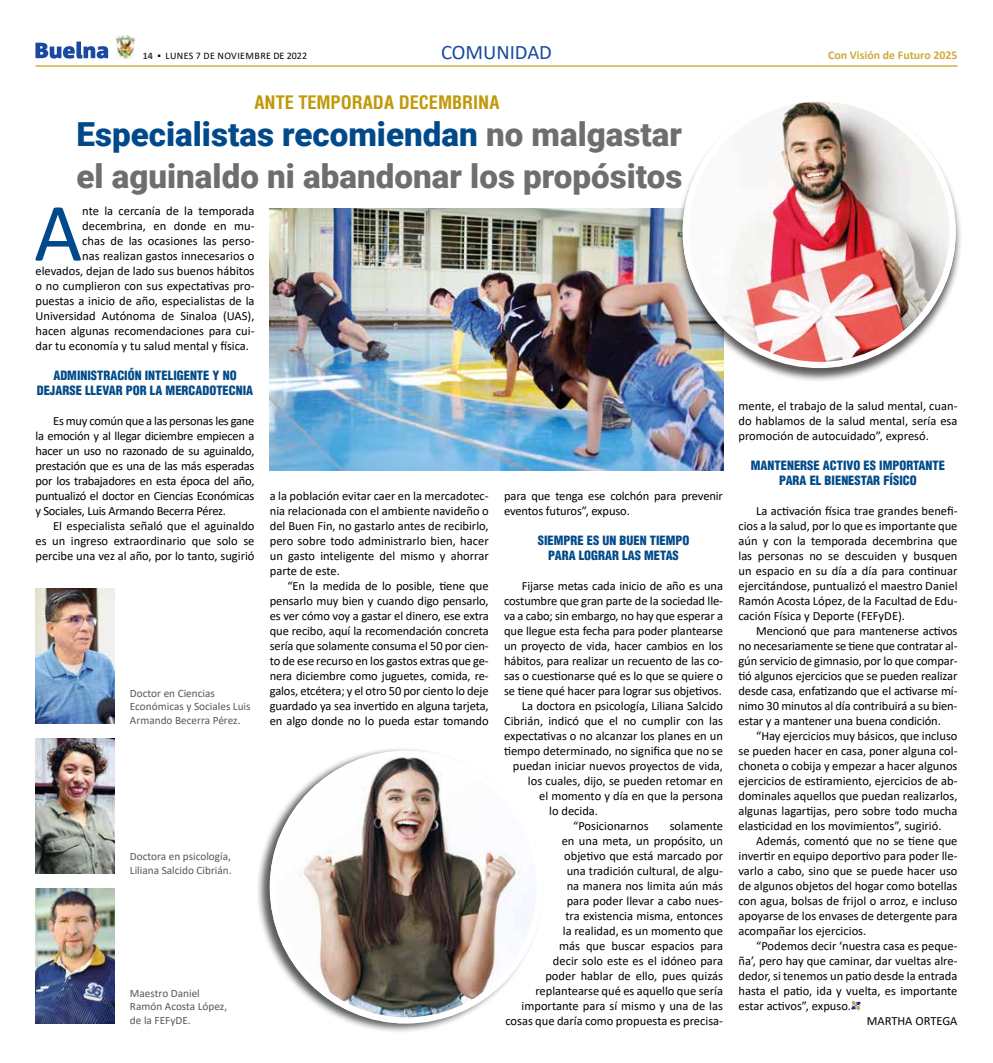
<style>
.page{position:relative;width:993px;height:1063px;background:#fff}
.page>*{position:absolute;margin:0;border:0;box-sizing:border-box;transform-origin:0 0}
.t1{font:83.38px "Calibri";color:#00498b}
.t2{font:900 33.12px/42.5px "Roboto";color:#6d6e6d}
.t3{font:20.62px "Calibri";color:#1a499f}
.t4{font:700 condensed 18.12px "Helvetica";color:#c09907}
.t5{font:12.5px/15px "Calibri";color:#000;text-align:justify}
.t6{font:900 condensed 12.5px/15px "Helvetica LT Std";color:#004a8a;text-align:center}
.t7{font:700 11.88px "Calibri";color:#ceab3b}
.t8{font:11.25px/13.5px "Calibri";color:#575756}
.t9{font:10px "Calibri";letter-spacing:.04em;color:#000}
.s1{font-weight:700;color:#3c3c3b}
.s2{color:#00498b}
</style>
<div class="page">
<hr style="left:35px;top:65px;width:922px;height:2px;background:#c7a11d">
<svg style="left:35px;top:42px;width:73px;height:17px"></svg>
<img style="left:117px;top:35px;width:18px;height:24px">
<img style="left:270px;top:208px;width:453px;height:262px">
<div style="left:675px;top:95px;width:287px;height:288px;background:#000;opacity:.65"></div>
<img style="left:682px;top:95px;width:273px;height:273px;border-radius:136px">
<div style="left:682px;top:95px;width:273px;height:273px;border:6px solid #fff;border-radius:50%"></div>
<div style="left:255px;top:746px;width:288px;height:288px;background:#000;opacity:.65"></div>
<img style="left:270px;top:751px;width:272px;height:273px;border-radius:136px">
<div style="left:270px;top:751px;width:272px;height:273px;border:6px solid #fff;border-radius:50%"></div>
<img style="left:35px;top:588px;width:80px;height:136px">
<img style="left:35px;top:738px;width:80px;height:136px">
<img style="left:35px;top:888px;width:80px;height:136px">
<svg style="left:851px;top:1001px;width:9px;height:9px"></svg>
<p class="t9" style="left:143px;top:48px;width:166px"><span class="s1">14</span> ▪ LUNES 7 DE NOVIEMBRE DE 2022</p>
<h3 class="t3" style="left:441px;top:37px;width:112px">COMUNIDAD</h3>
<p class="t7" style="left:827px;top:46px;width:131px">Con Visión de Futuro 2025</p>
<h3 class="t4" style="left:254px;top:90px;width:246px">ANTE TEMPORADA DECEMBRINA</h3>
<h2 class="t2" style="left:76px;top:112px;width:607px"><span class="s2">Especialistas recomiendan</span> no malgastar el aguinaldo ni abandonar los propósitos</h2>
<h1 class="t1" style="left:34px;top:175px;width:50px">A</h1>
<p class="t5" style="left:82px;top:203px;width:174px">nte la cercanía de la temporada</p>
<p class="t5" style="left:82px;top:218px;width:174px">decembrina, en donde en mu-</p>
<p class="t5" style="left:82px;top:233px;width:174px">chas de las ocasiones las perso-</p>
<p class="t5" style="left:82px;top:248px;width:174px">nas realizan gastos innecesarios o</p>
<p class="t5" style="left:35px;top:263px;width:220px">elevados, dejan de lado sus buenos hábitos</p>
<p class="t5" style="left:35px;top:278px;width:220px">o no cumplieron con sus expectativas pro-</p>
<p class="t5" style="left:35px;top:293px;width:220px">puestas a inicio de año, especialistas de la</p>
<p class="t5" style="left:35px;top:308px;width:220px">Universidad Autónoma de Sinaloa (UAS),</p>
<p class="t5" style="left:35px;top:323px;width:220px">hacen algunas recomendaciones para cui-</p>
<p class="t5" style="left:35px;top:338px;width:215px">dar tu economía y tu salud mental y física.</p>
<p class="t6" style="left:37px;top:368px;width:218px">ADMINISTRACIÓN INTELIGENTE Y NO<br>DEJARSE LLEVAR POR LA MERCADOTECNIA</p>
<p class="t5" style="left:35px;top:413px;width:220px;text-indent:18px">Es muy común que a las personas les gane la emoción y al llegar diciembre empiecen a hacer un uso no razonado de su aguinaldo, prestación que es una de las más esperadas por los trabajadores en esta época del año, puntualizó el doctor en Ciencias Económicas y Sociales, Luis Armando Becerra Pérez.</p>
<p class="t5" style="left:35px;top:518px;width:220px;text-indent:18px">El especialista señaló que el aguinaldo es un ingreso extraordinario que solo se percibe una vez al año, por lo tanto, sugirió</p>
<p class="t8" style="left:130px;top:686px;width:122px">Doctor en Ciencias<br>Económicas y Sociales Luis<br>Armando Becerra Pérez.</p>
<p class="t8" style="left:130px;top:849px;width:103px">Doctora en psicología,<br>Liliana Salcido Cibrián.</p>
<p class="t8" style="left:130px;top:986px;width:99px">Maestro Daniel<br>Ramón Acosta López, de la FEFyDE.</p>
<p class="t5" style="left:270px;top:488px;width:220px">a la población evitar caer en la mercadotec&shy;nia relacionada con el ambiente navideño o del Buen Fin, no gastarlo antes de recibirlo, pero sobre todo administrarlo bien, hacer un gasto inteligente del mismo y ahorrar parte de este.</p>
<p class="t5" style="left:270px;top:578px;width:220px;text-indent:18px">“En la medida de lo posible, tiene que pensarlo muy bien y cuando digo pensarlo, es ver cómo voy a gastar el dinero, ese extra que recibo, aquí la recomendación concreta sería que solamente consuma el 50 por cien&shy;to de ese recurso en los gastos extras que ge&shy;nera diciembre como juguetes, comida, re&shy;galos, etcétera; y el otro 50 por ciento lo deje guardado ya sea invertido en alguna tarjeta, en algo donde no lo pueda estar tomando</p>
<p class="t5" style="left:504px;top:488px;width:220px">para que tenga ese colchón para prevenir eventos futuros”, expuso.</p>
<p class="t6" style="left:537px;top:533px;width:153px">SIEMPRE ES UN BUEN TIEMPO<br>PARA LOGRAR LAS METAS</p>
<p class="t5" style="left:521px;top:578px;width:202px">Fijarse metas cada inicio de año es una</p>
<p class="t5" style="left:504px;top:593px;width:220px">costumbre que gran parte de la sociedad lle-</p>
<p class="t5" style="left:504px;top:608px;width:220px">va a cabo; sin embargo, no hay que esperar a</p>
<p class="t5" style="left:504px;top:623px;width:220px">que llegue esta fecha para poder plantearse</p>
<p class="t5" style="left:504px;top:638px;width:220px">un proyecto de vida, hacer cambios en los</p>
<p class="t5" style="left:504px;top:653px;width:220px">hábitos, para realizar un recuento de las co-</p>
<p class="t5" style="left:504px;top:668px;width:220px">sas o cuestionarse qué es lo que se quiere o</p>
<p class="t5" style="left:504px;top:683px;width:219px">se tiene qué hacer para lograr sus objetivos.</p>
<p class="t5" style="left:521px;top:698px;width:202px">La doctora en psicología, Liliana Salcido</p>
<p class="t5" style="left:504px;top:713px;width:220px">Cibrián, indicó que el no cumplir con las</p>
<p class="t5" style="left:504px;top:728px;width:220px">expectativas o no alcanzar los planes en un</p>
<p class="t5" style="left:504px;top:743px;width:220px">tiempo determinado, no significa que no se</p>
<p class="t5" style="left:512px;top:758px;width:211px">puedan iniciar nuevos proyectos de vida,</p>
<p class="t5" style="left:527px;top:773px;width:196px">los cuales, dijo, se pueden retomar en</p>
<p class="t5" style="left:539px;top:788px;width:185px">el momento y día en que la persona</p>
<p class="t5" style="left:549px;top:803px;width:50px">lo decida.</p>
<p class="t5" style="left:573px;top:818px;width:77px">“Posicionarnos</p>
<p class="t5" style="left:505px;top:818px;width:219px;text-align:right">solamente<br>en una meta, un propósito, un<br>objetivo que está marcado por<br>una tradición cultural, de algu-<br>na manera nos limita aún más<br>para poder llevar a cabo nues-<br>tra existencia misma, entonces<br>la realidad, es un momento que<br>más que buscar espacios para<br>decir solo este es el idóneo para<br>poder hablar de ello, pues quizás replantearse qué es aquello que sería importante para sí mismo y una de las cosas que daría como propuesta es precisa-</p>
<p class="t5" style="left:738px;top:398px;width:220px">mente, el trabajo de la salud mental, cuan&shy;do hablamos de la salud mental, sería esa promoción de autocuidado”, expresó.</p>
<p class="t6" style="left:750px;top:458px;width:195px">MANTENERSE ACTIVO ES IMPORTANTE<br>PARA EL BIENESTAR FÍSICO</p>
<p class="t5" style="left:738px;top:503px;width:220px;text-indent:18px">La activación física trae grandes benefi&shy;cios a la salud, por lo que es importante que aún y con la temporada decembrina que las personas no se descuiden y busquen un espacio en su día a día para continuar ejercitándose, puntualizó el maestro Daniel Ramón Acosta López, de la Facultad de Edu&shy;cación Física y Deporte (FEFyDE).</p>
<p class="t5" style="left:738px;top:623px;width:220px;text-indent:18px">Mencionó que para mantenerse activos no necesariamente se tiene que contratar al&shy;gún servicio de gimnasio, por lo que compar&shy;tió algunos ejercicios que se pueden realizar desde casa, enfatizando que el activarse mí&shy;nimo 30 minutos al día contribuirá a su bien&shy;estar y a mantener una buena condición.</p>
<p class="t5" style="left:738px;top:728px;width:220px;text-indent:18px">“Hay ejercicios muy básicos, que incluso se pueden hacer en casa, poner alguna col&shy;choneta o cobija y empezar a hacer algunos ejercicios de estiramiento, ejercicios de ab&shy;dominales aquellos que puedan realizarlos, algunas lagartijas, pero sobre todo mucha elasticidad en los movimientos”, sugirió.</p>
<p class="t5" style="left:738px;top:833px;width:220px;text-indent:18px">Además, comentó que no se tiene que invertir en equipo deportivo para poder lle&shy;varlo a cabo, sino que se puede hacer uso de algunos objetos del hogar como botellas con agua, bolsas de frijol o arroz, e incluso apoyarse de los envases de detergente para acompañar los ejercicios.</p>
<p class="t5" style="left:756px;top:938px;width:203px">“Podemos decir ‘nuestra casa es peque-</p>
<p class="t5" style="left:738px;top:953px;width:220px">ña’, pero hay que caminar, dar vueltas alre-</p>
<p class="t5" style="left:738px;top:968px;width:220px">dedor, si tenemos un patio desde la entrada</p>
<p class="t5" style="left:738px;top:983px;width:220px">hasta el patio, ida y vuelta, es importante</p>
<p class="t5" style="left:738px;top:998px;width:114px">estar activos”, expuso.</p>
<p class="t5" style="left:866px;top:1013px;width:92px">MARTHA ORTEGA</p>
</div>
